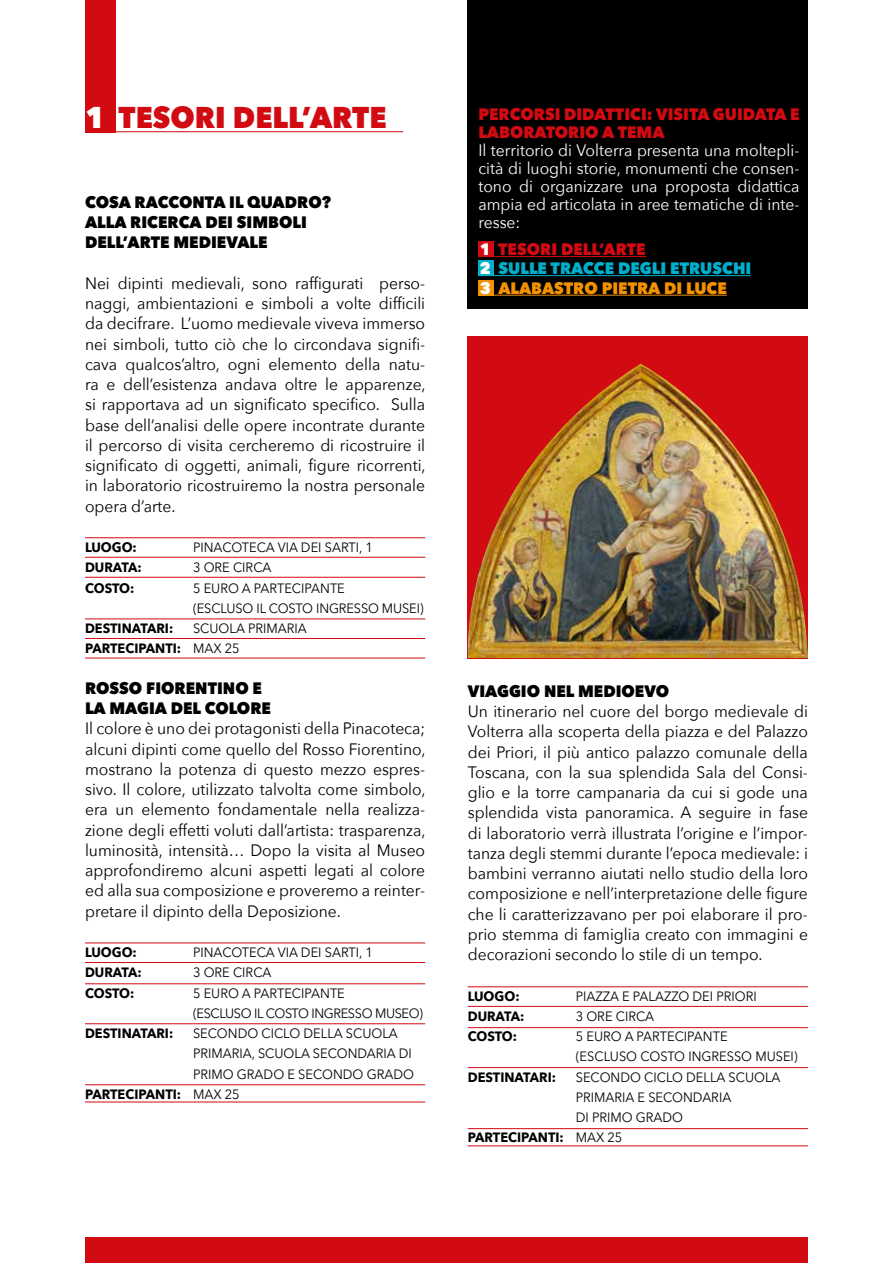
<style>
.page{position:relative;width:893px;height:1263px;background:#fff}
.page>*{position:absolute;margin:0;border:0;box-sizing:border-box;transform-origin:0 0}
.t1{font:800 30px "Avenir Next";color:#d20a11;scale:.95 1}
.t2{font:16.5px/20.2px "Avenir Next";color:#000;text-align:justify;scale:.95 1}
.t3{font:16.5px/18px "Avenir Next";color:#fff;text-align:justify;scale:.95 1}
.t4{font:800 16.5px/20.2px "Avenir Next";color:#000;scale:.95 1}
.t5{font:800 16.5px/19.5px "Avenir Next";color:#00afcb;scale:.95 1}
.t6{font:800 16.5px/18px "Avenir Next";color:#d20a11;scale:.95 1}
.t7{font:13.5px/20.2px "Avenir Next";color:#000;scale:.95 1}
.t8{font:700 13.5px "Avenir Next";color:#000;scale:.95 1}
.t9{font:13.5px/20.2px "Avenir Next";letter-spacing:-.03em;color:#000;scale:.95 1}
.s1{color:#fff}
.s2{color:#d20a11}
.s3{color:#f39200}
.s4{font-weight:700}
.s5{font-weight:400}
</style>
<div class="page">
<div style="left:85px;top:0;width:30px;height:132px;background:#d20a11"></div>
<div style="left:85px;top:1237px;width:723px;height:26px;background:#d20a11"></div>
<hr style="left:85px;top:131px;width:318px;height:1px;background:#d20a11">
<hr style="left:85px;top:943px;width:340px;height:1px;background:#d20a11">
<hr style="left:85px;top:962px;width:340px;height:1px;background:#d20a11">
<hr style="left:85px;top:983px;width:340px;height:1px;background:#d20a11">
<hr style="left:85px;top:537px;width:340px;height:1px;background:#d20a11">
<hr style="left:85px;top:1023px;width:340px;height:1px;background:#d20a11">
<hr style="left:85px;top:557px;width:340px;height:1px;background:#d20a11">
<hr style="left:85px;top:1084px;width:340px;height:1px;background:#d20a11">
<hr style="left:85px;top:577px;width:340px;height:1px;background:#d20a11">
<hr style="left:85px;top:619px;width:340px;height:1px;background:#d20a11">
<hr style="left:85px;top:638px;width:340px;height:1px;background:#d20a11">
<hr style="left:85px;top:658px;width:340px;height:1px;background:#d20a11">
<hr style="left:85px;top:1102px;width:340px;height:1px;background:#d20a11">
<div style="left:468px;top:0;width:340px;height:308px;background:#000"></div>
<div style="left:478px;top:242px;width:16px;height:15px;background:#d20a11"></div>
<div style="left:478px;top:261px;width:16px;height:15px;background:#00afcb"></div>
<div style="left:478px;top:280px;width:16px;height:16px;background:#f39200"></div>
<hr style="left:478px;top:256px;width:169px;height:1px;background:#d20a11">
<hr style="left:478px;top:275px;width:273px;height:1px;background:#00afcb">
<hr style="left:478px;top:295px;width:249px;height:1px;background:#f39200">
<div style="left:468px;top:336px;width:340px;height:322px;background:#d20a11"></div>
<img style="left:468px;top:364px;width:340px;height:294px">
<hr style="left:468px;top:986px;width:340px;height:1px;background:#d20a11">
<hr style="left:468px;top:1006px;width:340px;height:1px;background:#d20a11">
<hr style="left:468px;top:1027px;width:340px;height:1px;background:#d20a11">
<hr style="left:468px;top:1067px;width:340px;height:1px;background:#d20a11">
<hr style="left:468px;top:1128px;width:340px;height:1px;background:#d20a11">
<hr style="left:468px;top:1145px;width:340px;height:1px;background:#d20a11">
<h1 class="t1" style="left:85px;top:99px;width:319px"><span class="s1">1</span> TESORI DELL’ARTE</h1>
<p class="t6" style="left:478px;top:105px;width:339px">PERCORSI DIDATTICI: VISITA GUIDATA E<br>LABORATORIO A TEMA</p>
<p class="t3" style="left:478px;top:140px;width:339px">Il territorio di Volterra presenta una moltepli&shy;cità di luoghi storie, monumenti che consen&shy;tono di organizzare una proposta didattica ampia ed articolata in aree tematiche di inte&shy;resse:</p>
<p class="t5" style="left:480px;top:239px;width:287px"><span class="s1">1</span> <span class="s2">TESORI DELL’ARTE<br></span><span class="s1">2</span> SULLE TRACCE DEGLI ETRUSCHI<br><span class="s1">3</span> <span class="s3">ALABASTRO PIETRA DI LUCE</span></p>
<p class="t4" style="left:85px;top:192px;width:260px">COSA RACCONTA IL QUADRO?<br>ALLA RICERCA DEI SIMBOLI<br>DELL’ARTE MEDIEVALE</p>
<p class="t2" style="left:85px;top:272px;width:360px">Nei dipinti medievali, sono raffigurati perso&shy;naggi, ambientazioni e simboli a volte difficili da decifrare. L’uomo medievale viveva immerso nei simboli, tutto ciò che lo circondava signifi&shy;cava qualcos’altro, ogni elemento della natu&shy;ra e dell’esistenza andava oltre le apparenze, si rapportava ad un significato specifico. Sulla base dell’analisi delle opere incontrate durante il percorso di visita cercheremo di ricostruire il significato di oggetti, animali, figure ricorrenti, in laboratorio ricostruiremo la nostra personale opera d’arte.</p>
<p class="t8" style="left:85px;top:536px;width:56px">LUOGO:</p>
<p class="t7" style="left:193px;top:537px;width:191px">PINACOTECA VIA DEI SARTI, 1</p>
<p class="t8" style="left:85px;top:556px;width:61px">DURATA:</p>
<p class="t7" style="left:193px;top:557px;width:84px">3 ORE CIRCA</p>
<p class="t8" style="left:85px;top:576px;width:53px">COSTO:</p>
<p class="t7" style="left:193px;top:577px;width:244px">5 EURO A PARTECIPANTE<br>(ESCLUSO IL COSTO INGRESSO MUSEI)</p>
<p class="t8" style="left:85px;top:617px;width:94px">DESTINATARI:</p>
<p class="t7" style="left:85px;top:618px;width:235px;text-indent:108px">SCUOLA PRIMARIA<br><span class="s4">PARTECIPANTI:</span> MAX 25</p>
<p class="t4" style="left:85px;top:678px;width:197px">ROSSO FIORENTINO E<br>LA MAGIA DEL COLORE</p>
<p class="t2" style="left:85px;top:718px;width:360px">Il colore è uno dei protagonisti della Pinacoteca; alcuni dipinti come quello del Rosso Fiorentino, mostrano la potenza di questo mezzo espres&shy;sivo. Il colore, utilizzato talvolta come simbolo, era un elemento fondamentale nella realizza&shy;zione degli effetti voluti dall’artista: trasparenza, luminosità, intensità… Dopo la visita al Museo approfondiremo alcuni aspetti legati al colore ed alla sua composizione e proveremo a reinter&shy;pretare il dipinto della Deposizione.</p>
<p class="t8" style="left:85px;top:941px;width:56px">LUOGO:</p>
<p class="t7" style="left:193px;top:942px;width:191px">PINACOTECA VIA DEI SARTI, 1</p>
<p class="t8" style="left:85px;top:961px;width:61px">DURATA:</p>
<p class="t7" style="left:193px;top:962px;width:84px">3 ORE CIRCA</p>
<p class="t8" style="left:85px;top:981px;width:53px">COSTO:</p>
<p class="t9" style="left:193px;top:982px;width:244px">5 EURO A PARTECIPANTE<br>(ESCLUSO IL COSTO INGRESSO MUSEO)</p>
<p class="t8" style="left:85px;top:1022px;width:94px">DESTINATARI:</p>
<p class="t7" style="left:193px;top:1023px;width:217px">SECONDO CICLO DELLA SCUOLA</p>
<p class="t7" style="left:193px;top:1043px;width:232px">PRIMARIA, SCUOLA SECONDARIA DI</p>
<p class="t7" style="left:193px;top:1063px;width:234px">PRIMO GRADO E SECONDO GRADO</p>
<p class="t8" style="left:85px;top:1082px;width:164px">PARTECIPANTI: <span class="s5">MAX 25</span></p>
<p class="t4" style="left:468px;top:681px;width:214px">VIAGGIO NEL MEDIOEVO</p>
<p class="t2" style="left:468px;top:700px;width:360px">Un itinerario nel cuore del borgo medievale di Volterra alla scoperta della piazza e del Palazzo dei Priori, il più antico palazzo comunale della Toscana, con la sua splendida Sala del Consi&shy;glio e la torre campanaria da cui si gode una splendida vista panoramica. A seguire in fase di laboratorio verrà illustrata l’origine e l’impor&shy;tanza degli stemmi durante l’epoca medievale: i bambini verranno aiutati nello studio della loro composizione e nell’interpretazione delle figure che li caratterizzavano per poi elaborare il pro&shy;prio stemma di famiglia creato con immagini e decorazioni secondo lo stile di un tempo.</p>
<p class="t8" style="left:468px;top:984px;width:56px">LUOGO:</p>
<p class="t7" style="left:576px;top:985px;width:192px">PIAZZA E PALAZZO DEI PRIORI</p>
<p class="t8" style="left:468px;top:1004px;width:61px">DURATA:</p>
<p class="t7" style="left:576px;top:1005px;width:84px">3 ORE CIRCA</p>
<p class="t8" style="left:468px;top:1025px;width:53px">COSTO:</p>
<p class="t7" style="left:576px;top:1026px;width:235px">5 EURO A PARTECIPANTE<br>(ESCLUSO COSTO INGRESSO MUSEI)</p>
<p class="t8" style="left:468px;top:1065px;width:94px">DESTINATARI:</p>
<p class="t7" style="left:576px;top:1066px;width:217px">SECONDO CICLO DELLA SCUOLA</p>
<p class="t7" style="left:576px;top:1086px;width:165px">PRIMARIA E SECONDARIA</p>
<p class="t7" style="left:576px;top:1107px;width:115px">DI PRIMO GRADO</p>
<p class="t8" style="left:468px;top:1126px;width:164px">PARTECIPANTI: <span class="s5">MAX 25</span></p>
</div>
